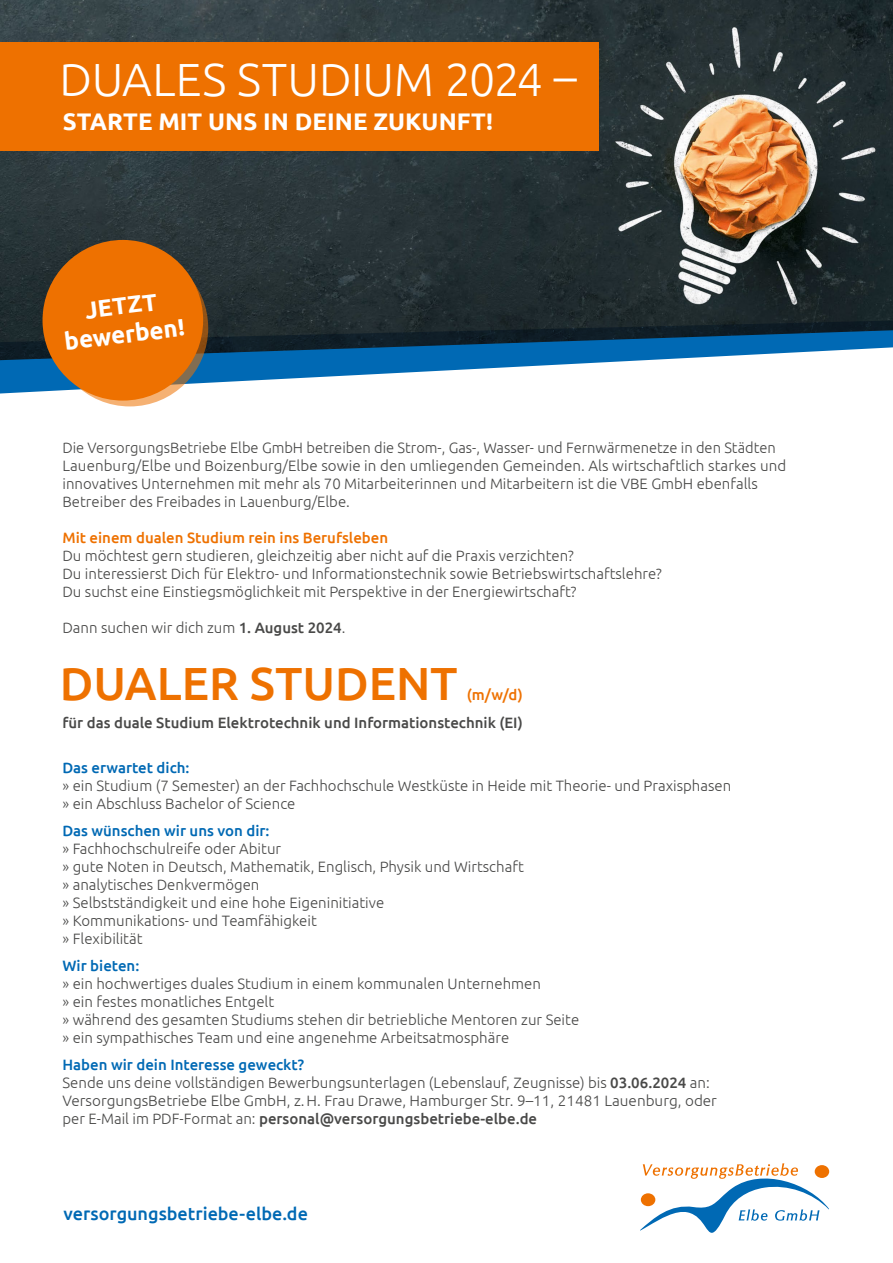
<style>
.page{position:relative;width:893px;height:1263px;background:#fff}
.page>*{position:absolute;margin:0;border:0;box-sizing:border-box;transform-origin:0 0}
.t1{font:300 46.5px "Ubuntu";letter-spacing:-.005em;color:#fff}
.t2{font:500 46.5px "Ubuntu";color:#ee7100}
.t3{font:700 24px/28.8px "Ubuntu";letter-spacing:.005em;color:#fff;text-align:center}
.t4{font:500 18px "Ubuntu";color:#0069b4}
.t5{font:300 15px/18px "Ubuntu";color:#494948}
.t6{font:500 15px "Ubuntu";color:#494948}
.t7{font:500 15px "Ubuntu";color:#0069b4}
.t8{font:500 15px "Ubuntu";color:#ee7100}
.s1{font-weight:500}
.s2{font-weight:500;color:#0069b4}
</style>
<div class="page">
<svg style="left:640px;top:1163px;width:189px;height:70px"></svg>
<img style="left:0;top:0;width:893px;height:320px">
<svg style="left:0;top:320px;width:893px;height:10px;background:#1a262b"></svg>
<svg style="left:0;top:330px;width:893px;height:63px"></svg>
<div style="left:0;top:43px;width:599px;height:108px;background:#ee7100"></div>
<svg style="left:51px;top:250px;width:157px;height:156px"></svg>
<div style="left:43px;top:240px;width:160px;height:161px;background:#ee7100;border-radius:50%"></div>
<h1 class="t1" style="left:60px;top:51px;width:519px">DUALES STUDIUM 2024 –</h1>
<h2 class="t3" style="left:63px;top:107px;width:432px">STARTE MIT UNS IN DEINE ZUKUNFT!</h2>
<h2 class="t3" style="left:59px;top:298px;width:122px;rotate:-7deg">JETZT bewerben!</h2>
<p class="t5" style="left:62px;top:438px;width:725px">Die VersorgungsBetriebe Elbe GmbH betreiben die Strom-, Gas-, Wasser- und Fernwärmenetze in den Städten Lauenburg/Elbe und Boizenburg/Elbe sowie in den umliegenden Gemeinden. Als wirtschaftlich starkes und innovatives Unternehmen mit mehr als 70 Mitarbeiterinnen und Mitarbeitern ist die VBE GmbH ebenfalls Betreiber des Freibades in Lauenburg/Elbe.</p>
<p class="t8" style="left:62px;top:528px;width:327px">Mit einem dualen Studium rein ins Berufsleben</p>
<p class="t5" style="left:62px;top:546px;width:601px">Du möchtest gern studieren, gleichzeitig aber nicht auf die Praxis verzichten?<br>Du interessierst Dich für Elektro- und Informationstechnik sowie Betriebswirtschaftslehre?<br>Du suchst eine Einstiegsmöglichkeit mit Perspektive in der Energiewirtschaft?</p>
<p class="t5" style="left:62px;top:618px;width:285px">Dann suchen wir dich zum <span class="s1">1. August 2024</span>.</p>
<h1 class="t2" style="left:60px;top:654px;width:399px">DUALER STUDENT</h1>
<p class="t8" style="left:467px;top:685px;width:57px">(m/w/d)</p>
<p class="t6" style="left:63px;top:713px;width:462px">für das duale Studium Elektrotechnik und Informationstechnik (EI)</p>
<p class="t7" style="left:62px;top:758px;width:129px">Das erwartet dich:</p>
<p class="t5" style="left:63px;top:776px;width:670px">» ein Studium (7 Semester) an der Fachhochschule Westküste in Heide mit Theorie- und Praxisphasen » ein Abschluss Bachelor of Science</p>
<p class="t7" style="left:62px;top:821px;width:209px">Das wünschen wir uns von dir:</p>
<p class="t5" style="left:63px;top:839px;width:463px">» Fachhochschulreife oder Abitur<br>» gute Noten in Deutsch, Mathematik, Englisch, Physik und Wirtschaft » analytisches Denkvermögen<br>» Selbstständigkeit und eine hohe Eigeninitiative<br>» Kommunikations- und Teamfähigkeit<br>» Flexibilität</p>
<p class="t7" style="left:63px;top:956px;width:78px">Wir bieten:</p>
<p class="t5" style="left:63px;top:974px;width:518px">» ein hochwertiges duales Studium in einem kommunalen Unternehmen<br>» ein festes monatliches Entgelt<br>» während des gesamten Studiums stehen dir betriebliche Mentoren zur Seite » ein sympathisches Team und eine angenehme Arbeitsatmosphäre</p>
<p class="t5" style="left:63px;top:1055px;width:656px"><span class="s2">Haben wir dein Interesse geweckt?<br></span>Sende uns deine vollständigen Bewerbungsunterlagen (Lebenslauf, Zeugnisse) bis <span class="s1">03.06.2024</span> an:<br>VersorgungsBetriebe Elbe GmbH, z.H. Frau Drawe, Hamburger Str. 9–11, 21481 Lauenburg, oder per E-Mail im PDF-Format an: <span class="s1">personal@versorgungsbetriebe-elbe.de</span></p>
<p class="t4" style="left:64px;top:1203px;width:246px">versorgungsbetriebe-elbe.de</p>
</div>
